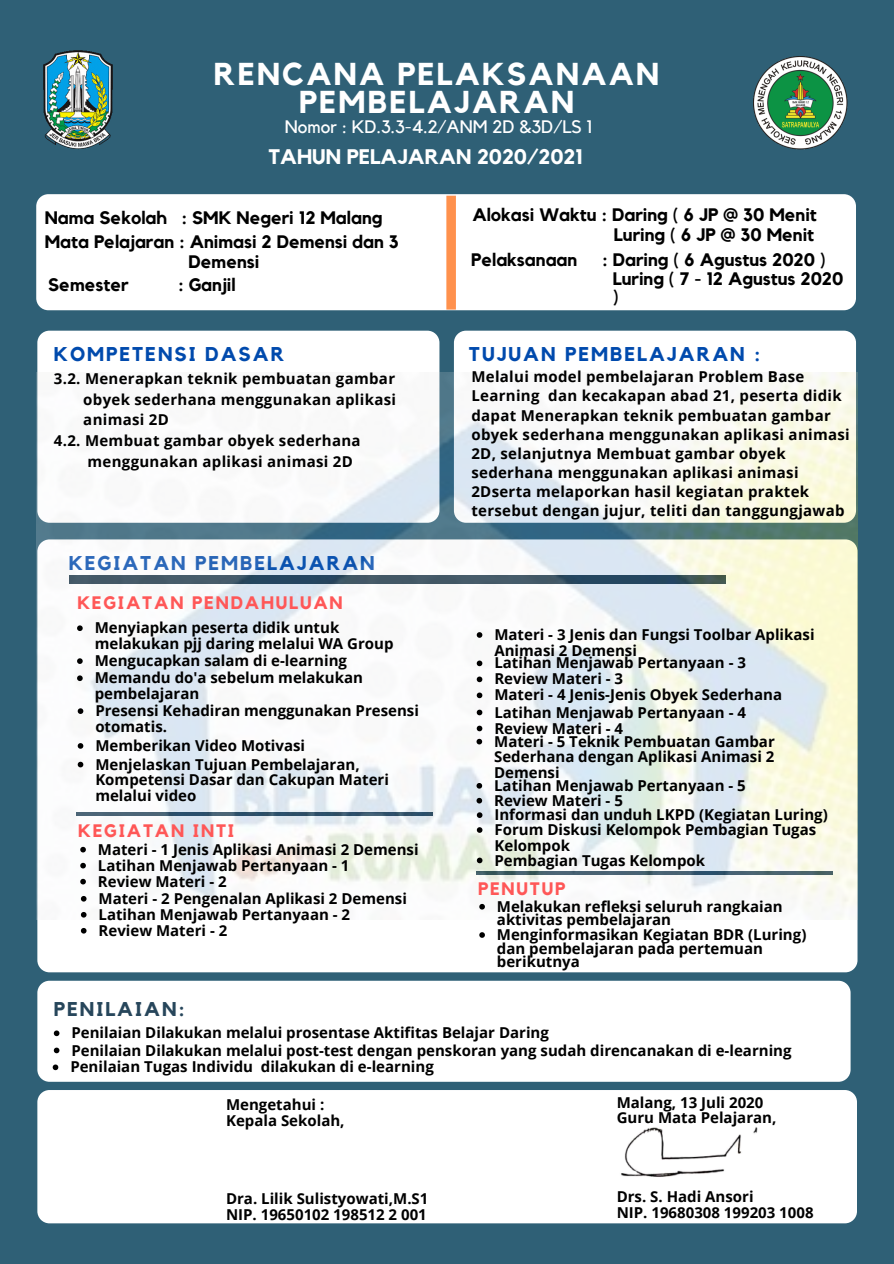
<style>
.page{position:relative;width:894px;height:1264px;background:#fff}
.page>*{position:absolute;margin:0;border:0;box-sizing:border-box;transform-origin:0 0}
.t1{font:700 31.5px/28.2px "Kollektif";letter-spacing:.07em;color:#fff;text-align:center}
.t2{font:700 21px "Kollektif";color:#fff}
.t3{font:700 19.8px "Kollektif";letter-spacing:.1em;color:#004aad}
.t4{font:700 19.8px "Kollektif";letter-spacing:.1em;color:#27465b}
.t5{font:700 18px/18px "Kollektif";color:#000}
.t6{font:700 18px "Kollektif";letter-spacing:.1em;color:#ff5757}
.t7{font:18px "Kollektif";color:#fff}
.t8{font:700 15px/15.8px "Open Sans";color:#000}
.t9{font:700 15px/19px "Open Sans";letter-spacing:.02em;color:#000}
</style>
<div class="page">
<div style="left:0;top:0;width:893px;height:1263px;background:#2f6076"></div>
<div style="left:36px;top:194px;width:819px;height:116px;background:#fff;border-radius:12px"></div>
<div style="left:37px;top:331px;width:402px;height:192px;background:#fff;border-radius:12px"></div>
<div style="left:454px;top:331px;width:401px;height:192px;background:#fff;border-radius:12px"></div>
<div style="left:37px;top:539px;width:820px;height:433px;background:#fff;border-radius:12px"></div>
<div style="left:37px;top:980px;width:813px;height:101px;background:#fff;border-radius:12px"></div>
<div style="left:37px;top:1089px;width:819px;height:134px;background:#fff;border-radius:12px"></div>
<svg style="left:446px;top:196px;width:10px;height:113px"></svg>
<img style="left:753px;top:57px;width:94px;height:92px">
<img style="left:43px;top:50px;width:70px;height:100px">
<img style="left:36px;top:372px;width:821px;height:547px">
<img style="left:621px;top:1127px;width:137px;height:50px">
<svg style="left:77px;top:625px;width:6px;height:6px"></svg>
<svg style="left:77px;top:658px;width:6px;height:6px"></svg>
<svg style="left:77px;top:675px;width:6px;height:6px"></svg>
<svg style="left:78px;top:708px;width:5px;height:6px"></svg>
<svg style="left:78px;top:761px;width:5px;height:6px"></svg>
<svg style="left:78px;top:743px;width:5px;height:5px"></svg>
<svg style="left:80px;top:846px;width:6px;height:6px"></svg>
<svg style="left:80px;top:862px;width:6px;height:6px"></svg>
<svg style="left:80px;top:878px;width:6px;height:6px"></svg>
<svg style="left:81px;top:896px;width:5px;height:5px"></svg>
<svg style="left:81px;top:912px;width:5px;height:5px"></svg>
<svg style="left:81px;top:928px;width:5px;height:5px"></svg>
<svg style="left:476px;top:632px;width:6px;height:5px"></svg>
<svg style="left:476px;top:660px;width:6px;height:6px"></svg>
<svg style="left:476px;top:676px;width:6px;height:6px"></svg>
<svg style="left:476px;top:692px;width:6px;height:6px"></svg>
<svg style="left:476px;top:709px;width:6px;height:6px"></svg>
<svg style="left:476px;top:725px;width:6px;height:6px"></svg>
<svg style="left:476px;top:738px;width:6px;height:6px"></svg>
<svg style="left:476px;top:783px;width:6px;height:5px"></svg>
<svg style="left:476px;top:797px;width:6px;height:6px"></svg>
<svg style="left:476px;top:812px;width:6px;height:6px"></svg>
<svg style="left:476px;top:827px;width:6px;height:5px"></svg>
<svg style="left:476px;top:857px;width:6px;height:6px"></svg>
<svg style="left:479px;top:903px;width:6px;height:6px"></svg>
<svg style="left:54px;top:1030px;width:5px;height:6px"></svg>
<svg style="left:54px;top:1047px;width:5px;height:6px"></svg>
<svg style="left:53px;top:1064px;width:5px;height:6px"></svg>
<svg style="left:479px;top:932px;width:6px;height:5px"></svg>
<h1 class="t1" style="left:214px;top:61px;width:447px">RENCANA PELAKSANAAN<br>PEMBELAJARAN</h1>
<p class="t7" style="left:285px;top:118px;width:309px">Nomor : KD.3.3-4.2/ANM 2D &amp;3D/LS 1</p>
<h2 class="t2" style="left:268px;top:147px;width:316px">TAHUN PELAJARAN 2020/2021</h2>
<p class="t5" style="left:45px;top:205px;width:355px;line-height:24.9px">Nama Sekolah : SMK Negeri 12 Malang<br>Mata Pelajaran : Animasi 2 Demensi dan 3</p>
<p class="t5" style="left:188px;top:253px;width:72px">Demensi</p>
<p class="t5" style="left:48px;top:276px;width:82px">Semester</p>
<p class="t5" style="left:178px;top:276px;width:59px">: Ganjil</p>
<p class="t5" style="left:472px;top:206px;width:346px;line-height:20px;text-align:right">Alokasi Waktu : Daring ( 6 JP @ 30 Menit<br>Luring ( 6 JP @ 30 Menit</p>
<p class="t5" style="left:471px;top:251px;width:107px">Pelaksanaan</p>
<p class="t5" style="left:602px;top:251px;width:225px">: Daring ( 6 Agustus 2020 )</p>
<p class="t5" style="left:612px;top:270px;width:232px">Luring ( 7 - 12 Agustus 2020 )</p>
<h3 class="t3" style="left:54px;top:344px;width:232px">KOMPETENSI DASAR</h3>
<h3 class="t3" style="left:469px;top:344px;width:293px">TUJUAN PEMBELAJARAN :</h3>
<p class="t9" style="left:54px;top:368px;width:342px">3.2. Menerapkan teknik pembuatan gambar</p>
<p class="t9" style="left:83px;top:389px;width:314px">obyek sederhana menggunakan aplikasi</p>
<p class="t9" style="left:83px;top:410px;width:87px">animasi 2D</p>
<p class="t9" style="left:54px;top:431px;width:308px">4.2. Membuat gambar obyek sederhana</p>
<p class="t9" style="left:87px;top:452px;width:267px">menggunakan aplikasi animasi 2D</p>
<h3 class="t3" style="left:69px;top:554px;width:307px">KEGIATAN PEMBELAJARAN</h3>
<p class="t6" style="left:77px;top:594px;width:267px">KEGIATAN PENDAHULUAN</p>
<p class="t8" style="left:95px;top:619px;width:300px">Menyiapkan peserta didik untuk melakukan pjj daring melalui WA Group</p>
<p class="t8" style="left:95px;top:651px;width:270px;line-height:17.1px">Mengucapkan salam di e-learning<br>Memandu do'a sebelum melakukan</p>
<p class="t8" style="left:95px;top:684px;width:326px;line-height:17.1px">pembelajaran<br>Presensi Kehadiran menggunakan Presensi</p>
<p class="t8" style="left:95px;top:718px;width:73px">otomatis.</p>
<p class="t8" style="left:95px;top:756px;width:295px">Menjelaskan Tujuan Pembelajaran,<br>Kompetensi Dasar dan Cakupan Materi melalui video</p>
<p class="t8" style="left:95px;top:737px;width:211px">Memberikan Video Motivasi</p>
<p class="t6" style="left:78px;top:822px;width:157px">KEGIATAN INTI</p>
<p class="t8" style="left:98px;top:840px;width:322px;line-height:16.2px">Materi - 1 Jenis Aplikasi Animasi 2 Demensi<br>Latihan Menjawab Pertanyaan - 1<br>Review Materi - 2<br>Materi - 2 Pengenalan Aplikasi 2 Demensi<br>Latihan Menjawab Pertanyaan - 2<br>Review Materi - 2</p>
<h3 class="t4" style="left:54px;top:999px;width:132px">PENILAIAN:</h3>
<p class="t9" style="left:471px;top:367px;width:380px">Melalui model pembelajaran Problem Base Learning dan kecakapan abad 21, peserta didik dapat Menerapkan teknik pembuatan gambar obyek sederhana menggunakan aplikasi animasi 2D, selanjutnya Membuat gambar obyek sederhana menggunakan aplikasi animasi 2Dserta melaporkan hasil kegiatan praktek tersebut dengan jujur, teliti dan tanggungjawab</p>
<p class="t8" style="left:494px;top:626px;width:321px">Materi - 3 Jenis dan Fungsi Toolbar Aplikasi<br>Animasi 2 Demensi</p>
<p class="t8" style="left:494px;top:654px;width:289px;line-height:16.2px">Latihan Menjawab Pertanyaan - 3<br>Review Materi - 3<br>Materi - 4 Jenis-Jenis Obyek Sederhana<br>Latihan Menjawab Pertanyaan - 4<br>Review Materi - 4</p>
<p class="t8" style="left:494px;top:733px;width:282px;text-align:justify">Materi - 5 Teknik Pembuatan Gambar Sederhana dengan Aplikasi Animasi 2<br>Demensi</p>
<p class="t8" style="left:494px;top:777px;width:335px;line-height:14.9px">Latihan Menjawab Pertanyaan - 5<br>Review Materi - 5<br>Informasi dan unduh LKPD (Kegiatan Luring)<br>Forum Diskusi Kelompok Pembagian Tugas<br>Kelompok<br>Pembagian Tugas Kelompok</p>
<p class="t6" style="left:478px;top:880px;width:89px">PENUTUP</p>
<p class="t8" style="left:497px;top:899px;width:287px;line-height:13.5px">Melakukan refleksi seluruh rangkaian aktivitas pembelajaran</p>
<p class="t8" style="left:497px;top:927px;width:311px;line-height:13.5px">Menginformasikan Kegiatan BDR (Luring) dan pembelajaran pada pertemuan berikutnya</p>
<p class="t8" style="left:70px;top:1024px;width:722px;line-height:17px">Penilaian Dilakukan melalui prosentase Aktifitas Belajar Daring<br>Penilaian Dilakukan melalui post-test dengan penskoran yang sudah direncanakan di e-learning<br>Penilaian Tugas Individu dilakukan di e-learning</p>
<p class="t8" style="left:226px;top:1096px;width:120px">Mengetahui :<br>Kepala Sekolah,</p>
<p class="t8" style="left:226px;top:1190px;width:204px">Dra. Lilik Sulistyowati,M.S1<br>NIP. 19650102 198512 2 001</p>
<p class="t8" style="left:616px;top:1093px;width:161px">Malang, 13 Juli 2020<br>Guru Mata Pelajaran,</p>
<p class="t8" style="left:616px;top:1188px;width:198px">Drs. S. Hadi Ansori<br>NIP. 19680308 199203 1008</p>
</div>
